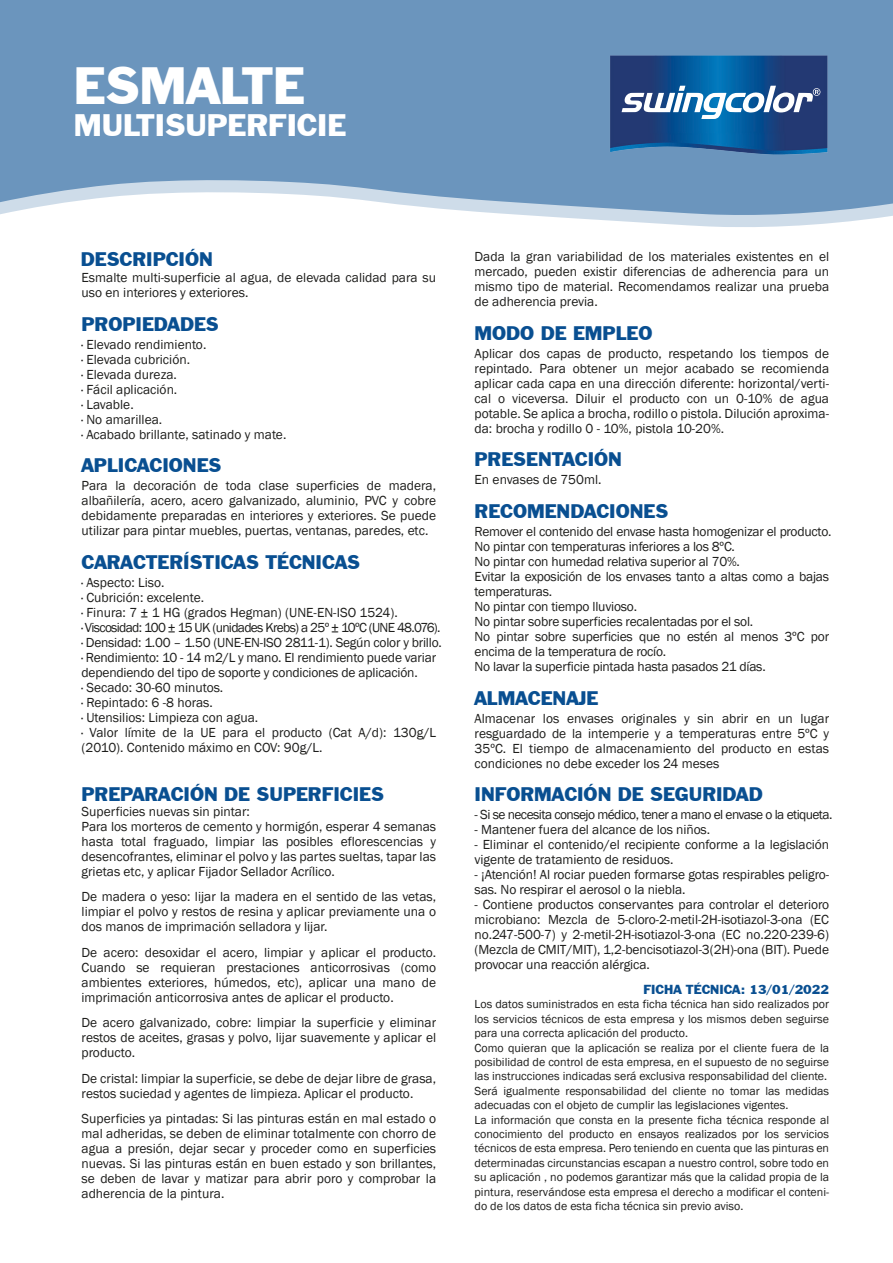
<style>
.page{position:relative;width:893px;height:1263px;background:#fff}
.page>*{position:absolute;margin:0;border:0;box-sizing:border-box;transform-origin:0 0}
.t1{font:48px "Franklin Gothic BT";color:#fff}
.t2{font:28.5px "Franklin Gothic BT";color:#fff}
.t3{font:18px "Franklin Gothic BT";color:#094f91}
.t4{font:13.5px/15px "Franklin Gothic";color:#1d1d1b;text-align:justify}
.t5{font:13.5px "Franklin Gothic";letter-spacing:-.04em;color:#1d1d1b}
.t6{font:12px/14.4px "Franklin Gothic";color:#1d1d1b}
.t7{font:12px "Franklin Gothic BT";color:#094f91}
</style>
<div class="page">
<svg style="left:0;top:0;width:893px;height:227px;fill:#6b95bd"></svg>
<img style="left:600px;top:15px;width:238px;height:179px">
<svg style="left:622px;top:86px;width:198px;height:33px"></svg>
<h1 class="t1" style="left:74px;top:58px;width:232px">ESMALTE</h1>
<h2 class="t2" style="left:74px;top:108px;width:274px">MULTISUPERFICIE</h2>
<h3 class="t3" style="left:81px;top:248px;width:133px">DESCRIPCIÓN</h3>
<p class="t4" style="left:82px;top:270px;width:356px">Esmalte multi-superficie al agua, de elevada calidad para su uso en interiores y exteriores.</p>
<h3 class="t3" style="left:82px;top:313px;width:139px">PROPIEDADES</h3>
<p class="t4" style="left:82px;top:337px;width:206px;text-align:left">· Elevado rendimiento.<br>· Elevada cubrición.<br>· Elevada dureza.<br>· Fácil aplicación.<br>· Lavable.<br>· No amarillea.<br>· Acabado brillante, satinado y mate.</p>
<h3 class="t3" style="left:82px;top:455px;width:141px">APLICACIONES</h3>
<p class="t4" style="left:82px;top:479px;width:356px">Para la decoración de toda clase superficies de madera, albañilería, acero, acero galvanizado, aluminio, PVC y cobre debidamente preparadas en interiores y exteriores. Se puede utilizar para pintar muebles, puertas, ventanas, paredes, etc.</p>
<h3 class="t3" style="left:82px;top:552px;width:280px">CARACTERÍSTICAS TÉCNICAS</h3>
<p class="t4" style="left:82px;top:575px;width:362px;text-align:left">· Aspecto: Liso.<br>· Cubrición: excelente.<br>· Finura: 7 ± 1 HG (grados Hegman) (UNE-EN-ISO 1524).<br>· Viscosidad: 100 ± 15 UK (unidades Krebs) a 25º ± 10ºC (UNE 48.076). · Densidad: 1.00 – 1.50 (UNE-EN-ISO 2811-1). Según color y brillo. · Rendimiento: 10 - 14 m2/L y mano. El rendimiento puede variar dependiendo del tipo de soporte y condiciones de aplicación.<br>· Secado: 30-60 minutos.<br>· Repintado: 6 -8 horas.<br>· Utensilios: Limpieza con agua.<br>· Valor límite de la UE para el producto (Cat A/d): 130g/L (2010). Contenido máximo en COV: 90g/L.</p>
<h3 class="t3" style="left:82px;top:783px;width:304px">PREPARACIÓN DE SUPERFICIES</h3>
<p class="t4" style="left:82px;top:804px;width:356px;text-align:left">Superficies nuevas sin pintar:<br>Para los morteros de cemento y hormigón, esperar 4 semanas hasta total fraguado, limpiar las posibles eflorescencias y desencofrantes, eliminar el polvo y las partes sueltas, tapar las grietas etc, y aplicar Fijador Sellador Acrílico.</p>
<p class="t4" style="left:82px;top:889px;width:356px">De madera o yeso: lijar la madera en el sentido de las vetas, limpiar el polvo y restos de resina y aplicar previamente una o dos manos de imprimación selladora y lijar.</p>
<p class="t4" style="left:82px;top:945px;width:356px">De acero: desoxidar el acero, limpiar y aplicar el producto.<br>Cuando se requieran prestaciones anticorrosivas (como ambientes exteriores, húmedos, etc), aplicar una mano de imprimación anticorrosiva antes de aplicar el producto.</p>
<p class="t4" style="left:82px;top:1015px;width:356px">De acero galvanizado, cobre: limpiar la superficie y eliminar restos de aceites, grasas y polvo, lijar suavemente y aplicar el producto.</p>
<p class="t4" style="left:82px;top:1071px;width:356px">De cristal: limpiar la superficie, se debe de dejar libre de grasa, restos suciedad y agentes de limpieza. Aplicar el producto.</p>
<p class="t4" style="left:82px;top:1111px;width:356px">Superficies ya pintadas: Si las pinturas están en mal estado o mal adheridas, se deben de eliminar totalmente con chorro de agua a presión, dejar secar y proceder como en superficies nuevas. Si las pinturas están en buen estado y son brillantes, se deben de lavar y matizar para abrir poro y comprobar la adherencia de la pintura.</p>
<p class="t4" style="left:475px;top:249px;width:356px">Dada la gran variabilidad de los materiales existentes en el mercado, pueden existir diferencias de adherencia para un mismo tipo de material. Recomendamos realizar una prueba de adherencia previa.</p>
<h3 class="t3" style="left:475px;top:322px;width:179px">MODO DE EMPLEO</h3>
<p class="t4" style="left:475px;top:346px;width:356px">Aplicar dos capas de producto, respetando los tiempos de repintado. Para obtener un mejor acabado se recomienda aplicar cada capa en una dirección diferente: horizontal/verti&shy;cal o viceversa. Diluir el producto con un 0-10% de agua potable. Se aplica a brocha, rodillo o pistola. Dilución aproxima&shy;da: brocha y rodillo 0 - 10%, pistola 10-20%.</p>
<h3 class="t3" style="left:475px;top:449px;width:149px">PRESENTACIÓN</h3>
<p class="t4" style="left:475px;top:473px;width:129px">En envases de 750ml.</p>
<h3 class="t3" style="left:475px;top:500px;width:195px">RECOMENDACIONES</h3>
<p class="t4" style="left:475px;top:524px;width:358px;text-align:left">Remover el contenido del envase hasta homogenizar el producto.<br>No pintar con temperaturas inferiores a los 8ºC.<br>No pintar con humedad relativa superior al 70%.<br>Evitar la exposición de los envases tanto a altas como a bajas temperaturas.<br>No pintar con tiempo lluvioso.<br>No pintar sobre superficies recalentadas por el sol.<br>No pintar sobre superficies que no estén al menos 3ºC por encima de la temperatura de rocío.<br>No lavar la superficie pintada hasta pasados 21 días.</p>
<h3 class="t3" style="left:475px;top:687px;width:125px">ALMACENAJE</h3>
<p class="t4" style="left:475px;top:711px;width:356px">Almacenar los envases originales y sin abrir en un lugar resguardado de la intemperie y a temperaturas entre 5ºC y 35ºC. El tiempo de almacenamiento del producto en estas condiciones no debe exceder los 24 meses</p>
<h3 class="t3" style="left:475px;top:784px;width:290px">INFORMACIÓN DE SEGURIDAD</h3>
<p class="t5" style="left:475px;top:806px;width:359px">- Si se necesita consejo médico, tener a mano el envase o la etiqueta.</p>
<p class="t4" style="left:475px;top:822px;width:237px">- Mantener fuera del alcance de los niños.</p>
<p class="t4" style="left:475px;top:837px;width:356px">- Eliminar el contenido/el recipiente conforme a la legislación vigente de tratamiento de residuos.</p>
<p class="t4" style="left:475px;top:867px;width:356px">- ¡Atención! Al rociar pueden formarse gotas respirables peligro&shy;sas. No respirar el aerosol o la niebla.</p>
<p class="t4" style="left:475px;top:897px;width:356px">- Contiene productos conservantes para controlar el deterioro microbiano: Mezcla de 5-cloro-2-metil-2H-isotiazol-3-ona (EC no.247-500-7) y 2-metil-2H-isotiazol-3-ona (EC no.220-239-6) (Mezcla de CMIT/MIT), 1,2-bencisotiazol-3(2H)-ona (BIT). Puede provocar una reacción alérgica.</p>
<p class="t7" style="left:643px;top:982px;width:187px">FICHA TÉCNICA: 13/01/2022</p>
<p class="t6" style="left:475px;top:997px;width:356px">Los datos suministrados en esta ficha técnica han sido realizados por los servicios técnicos de esta empresa y los mismos deben seguirse para una correcta aplicación del producto.<br>Como quieran que la aplicación se realiza por el cliente fuera de la posibilidad de control de esta empresa, en el supuesto de no seguirse las instrucciones indicadas será exclusiva responsabilidad del cliente.<br>Será igualmente responsabilidad del cliente no tomar las medidas adecuadas con el objeto de cumplir las legislaciones vigentes.<br>La información que consta en la presente ficha técnica responde al conocimiento del producto en ensayos realizados por los servicios técnicos de esta empresa. Pero teniendo en cuenta que las pinturas en determinadas circunstancias escapan a nuestro control, sobre todo en su aplicación , no podemos garantizar más que la calidad propia de la pintura, reservándose esta empresa el derecho a modificar el conteni&shy;do de los datos de esta ficha técnica sin previo aviso.</p>
</div>
